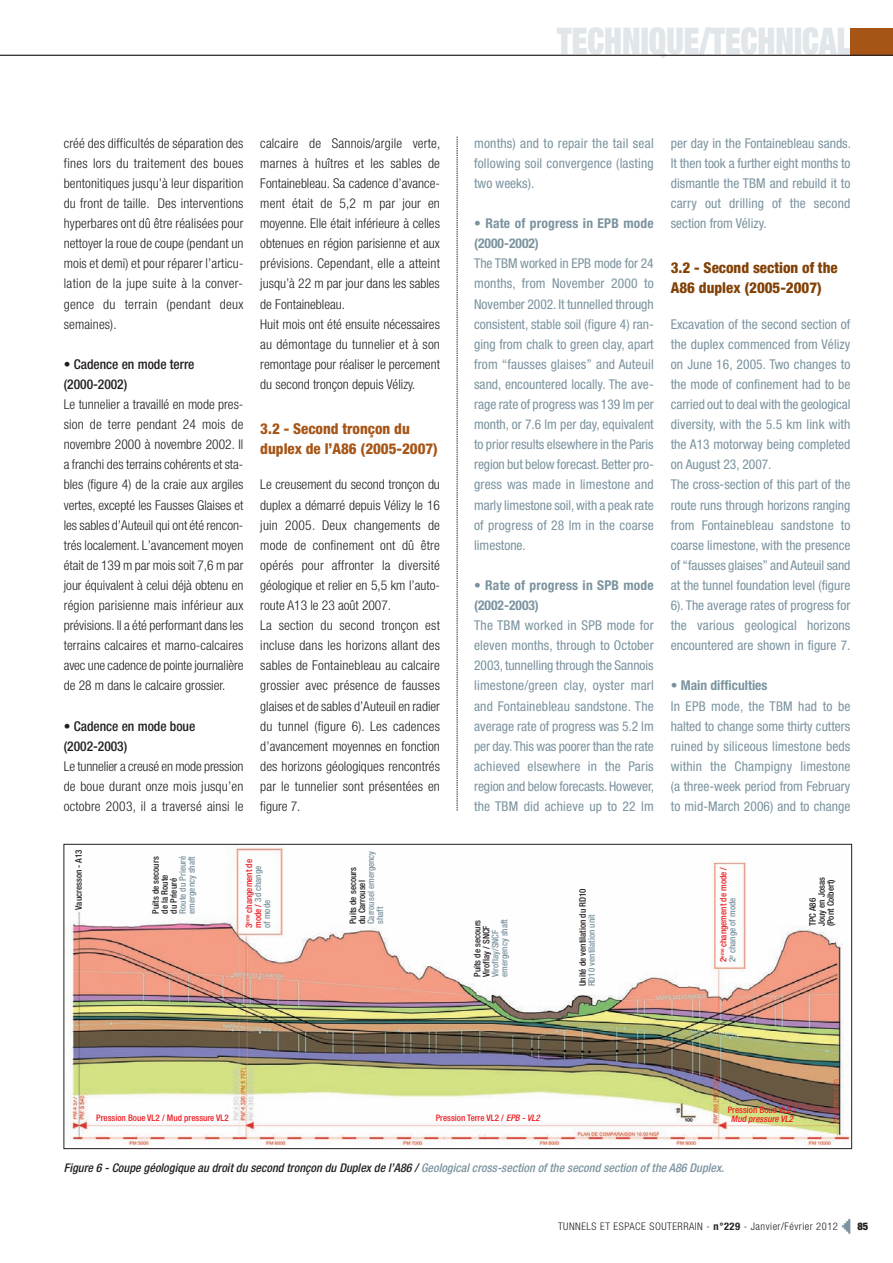
<style>
.page{position:relative;width:893px;height:1263px;background:#fff}
.page>*{position:absolute;margin:0;border:0;box-sizing:border-box;transform-origin:0 0}
.t1{font:900 expanded 36.9px "Helvetica Neue";color:#e0e6ea;scale:.85 1}
.t2{font:21px "Icon Bit One";color:#7b939f}
.t3{font:800 condensed 15px/20.1px "Helvetica Neue";color:#a65517}
.t4{font:800 condensed 15px/20.1px "Helvetica Neue";color:#824005}
.t5{font:300 condensed 13.5px/20.1px "Helvetica Neue";letter-spacing:.01em;color:#231f20;text-align:justify}
.t6{font:condensed 13.5px/20.1px "Helvetica Neue";color:#7b939f;text-align:justify}
.t7{font:700 condensed 13.5px/20.1px "Helvetica Neue";letter-spacing:.015em;color:#7b939f}
.t8{font:500 condensed 13.5px/20.1px "Helvetica Neue";color:#231f20}
.t9{font:italic 500 condensed 12px "Helvetica Neue";color:#231f20}
.t10{font:300 condensed 10.5px "Helvetica Neue";letter-spacing:.05em;color:#231f20}
.t11{font:900 condensed 10.5px "Helvetica Neue";color:#231f20}
.t12{font:500 condensed 9px/9px "Helvetica Neue";color:#231f20}
.t13{font:500 condensed 9px/9px "Helvetica Neue";color:#ee1d23}
.t14{font:500 condensed 9px/9px "Helvetica Neue";color:#7b939f}
.t15{font:italic 500 condensed 9px "Helvetica Neue";color:#ee1d23}
.s1{color:#ee1d23}
.s2{color:#7b939f}
.s3{font-style:italic}
.s4{font-weight:700}
</style>
<div class="page">
<svg style="left:457px;top:137px;width:1px;height:673px"></svg>
<div style="left:850px;top:28px;width:43px;height:27px;background:#a65517"></div>
<hr style="left:0;top:55px;width:893px;height:1px;background:#231f20">
<img style="left:66px;top:846px;width:784px;height:299px">
<p class="t5" style="left:64px;top:134px;width:181px">créé des difficultés de séparation des fines lors du traitement des boues bentonitiques jusqu’à leur disparition du front de taille. Des interventions hyperbares ont dû être réalisées pour nettoyer la roue de coupe (pendant un mois et demi) et pour réparer l’articu&shy;lation de la jupe suite à la conver&shy;gence du terrain (pendant deux semaines).</p>
<p class="t8" style="left:64px;top:355px;width:132px">• Cadence en mode terre (2000-2002)</p>
<p class="t5" style="left:64px;top:395px;width:181px">Le tunnelier a travaillé en mode pres&shy;sion de terre pendant 24 mois de novembre 2000 à novembre 2002. Il a franchi des terrains cohérents et sta&shy;bles (figure 4) de la craie aux argiles vertes, excepté les Fausses Glaises et les sables d’Auteuil qui ont été rencon&shy;trés localement. L’avancement moyen était de 139 m par mois soit 7,6 m par jour équivalent à celui déjà obtenu en région parisienne mais inférieur aux prévisions. Il a été performant dans les terrains calcaires et marno-calcaires avec une cadence de pointe journalière de 28 m dans le calcaire grossier.</p>
<p class="t8" style="left:64px;top:717px;width:133px">• Cadence en mode boue (2002-2003)</p>
<p class="t5" style="left:64px;top:757px;width:181px">Le tunnelier a creusé en mode pression de boue durant onze mois jusqu’en octobre 2003, il a traversé ainsi le</p>
<p class="t5" style="left:260px;top:134px;width:182px;text-align:left">calcaire de Sannois/argile verte, marnes à huîtres et les sables de Fontainebleau. Sa cadence d’avance&shy;ment était de 5,2 m par jour en moyenne. Elle était inférieure à celles obtenues en région parisienne et aux prévisions. Cependant, elle a atteint jusqu’à 22 m par jour dans les sables de Fontainebleau.<br>Huit mois ont été ensuite nécessaires au démontage du tunnelier et à son remontage pour réaliser le percement du second tronçon depuis Vélizy.</p>
<p class="t3" style="left:260px;top:419px;width:179px">3.2 - Second tronçon du duplex de l’A86 (2005-2007)</p>
<p class="t5" style="left:260px;top:476px;width:181px;text-align:left">Le creusement du second tronçon du duplex a démarré depuis Vélizy le 16 juin 2005. Deux changements de mode de confinement ont dû être opérés pour affronter la diversité géologique et relier en 5,5 km l’auto&shy;route A13 le 23 août 2007.<br>La section du second tronçon est incluse dans les horizons allant des sables de Fontainebleau au calcaire grossier avec présence de fausses glaises et de sables d’Auteuil en radier du tunnel (figure 6). Les cadences d’avancement moyennes en fonction des horizons géologiques rencontrés par le tunnelier sont présentées en figure 7.</p>
<h1 class="t1" style="left:557px;top:28px;width:348px">TECHNIQUE/TECHNICAL</h1>
<p class="t6" style="left:474px;top:134px;width:181px">months) and to repair the tail seal following soil convergence (lasting two weeks).</p>
<p class="t7" style="left:474px;top:214px;width:181px">• Rate of progress in EPB mode (2000-2002)</p>
<p class="t6" style="left:474px;top:255px;width:181px">The TBM worked in EPB mode for 24 months, from November 2000 to November 2002. It tunnelled through consistent, stable soil (figure 4) ran&shy;ging from chalk to green clay, apart from “fausses glaises” and Auteuil sand, encountered locally. The ave&shy;rage rate of progress was 139 lm per month, or 7.6 lm per day, equivalent to prior results elsewhere in the Paris region but below forecast. Better pro&shy;gress was made in limestone and marly limestone soil, with a peak rate of progress of 28 lm in the coarse limestone.</p>
<p class="t7" style="left:474px;top:576px;width:181px">• Rate of progress in SPB mode (2002-2003)</p>
<p class="t6" style="left:474px;top:616px;width:182px">The TBM worked in SPB mode for eleven months, through to October 2003, tunnelling through the Sannois limestone/green clay, oyster marl and Fontainebleau sandstone. The average rate of progress was 5.2 lm per day. This was poorer than the rate achieved elsewhere in the Paris region and below forecasts. However, the TBM did achieve up to 22 lm</p>
<p class="t6" style="left:671px;top:134px;width:182px">per day in the Fontainebleau sands.<br>It then took a further eight months to dismantle the TBM and rebuild it to carry out drilling of the second section from Vélizy.</p>
<p class="t4" style="left:671px;top:259px;width:168px">3.2 - Second section of the<br>A86 duplex (2005-2007)</p>
<p class="t6" style="left:671px;top:315px;width:181px;text-align:left">Excavation of the second section of the duplex commenced from Vélizy on June 16, 2005. Two changes to the mode of confinement had to be carried out to deal with the geological diversity, with the 5.5 km link with the A13 motorway being completed on August 23, 2007.<br>The cross-section of this part of the route runs through horizons ranging from Fontainebleau sandstone to coarse limestone, with the presence of “fausses glaises” and Auteuil sand at the tunnel foundation level (figure 6). The average rates of progress for the various geological horizons encountered are shown in figure 7.</p>
<p class="t7" style="left:671px;top:677px;width:98px">• Main difficulties</p>
<p class="t6" style="left:671px;top:697px;width:181px">In EPB mode, the TBM had to be halted to change some thirty cutters ruined by siliceous limestone beds within the Champigny limestone (a three-week period from February to mid-March 2006) and to change</p>
<p class="t12" style="left:75px;top:910px;width:62px;rotate:-90deg">Vaucresson - A13</p>
<p class="t12" style="left:152px;top:914px;width:59px;rotate:-90deg">Puits de secours de la Route<br>du Prieuré</p>
<p class="t14" style="left:179px;top:914px;width:59px;rotate:-90deg">Route du Prieuré emergency shaft</p>
<p class="t12" style="left:349px;top:924px;width:59px;rotate:-90deg">Puits de secours du Carrousel</p>
<p class="t14" style="left:367px;top:924px;width:75px;rotate:-90deg">Carrousel emergency shaft</p>
<p class="t13" style="left:245px;top:928px;width:70px;rotate:-90deg">3<sup>eme</sup> changement de</p>
<p class="t14" style="left:254px;top:928px;width:64px;rotate:-90deg"><span class="s1">mode /</span> 3d change of mode</p>
<p class="t13" style="left:720px;top:962px;width:97px;rotate:-90deg">2<sup>eme</sup> changement de mode /<br><span class="s2">2</span><sup>d</sup> <span class="s2">change of mode</span></p>
<p class="t12" style="left:579px;top:986px;width:99px;rotate:-90deg">Unité de ventilation du RD10</p>
<p class="t14" style="left:588px;top:986px;width:73px;rotate:-90deg">RD10 ventilation unit</p>
<p class="t12" style="left:474px;top:977px;width:59px;rotate:-90deg">Puits de secours<br>Viroflay / SNCF</p>
<p class="t14" style="left:492px;top:977px;width:59px;rotate:-90deg">Viroflay/SNCF emergency shaft</p>
<p class="t12" style="left:809px;top:926px;width:51px;rotate:-90deg">TPC A86<br>Jouy en Josas (Pont Colbert)</p>
<p class="t13" style="left:96px;top:1114px;width:134px">Pression Boue VL2 / Mud pressure VL2</p>
<p class="t13" style="left:728px;top:1106px;width:70px">Pression Boue VL2 /</p>
<p class="t13" style="left:436px;top:1114px;width:107px">Pression Terre VL2 / <span class="s3">EPB - VL2</span></p>
<p class="t15" style="left:731px;top:1116px;width:66px">Mud pressure VL2</p>
<p class="t9" style="left:64px;top:1163px;width:664px">Figure 6 - Coupe géologique au droit du second tronçon du Duplex de l’A86 / <span class="s2">Geologicalcross-section of the second section of the A86 Duplex.</span></p>
<h2 class="t2" style="left:850px;top:1238px;width:12px;rotate:-180deg">M</h2>
<p class="t10" style="left:558px;top:1223px;width:281px">TUNNELS ET ESPACE SOUTERRAIN - <span class="s4">n°229</span> - Janvier/Février 2012</p>
<p class="t11" style="left:857px;top:1223px;width:12px">85</p>
</div>
